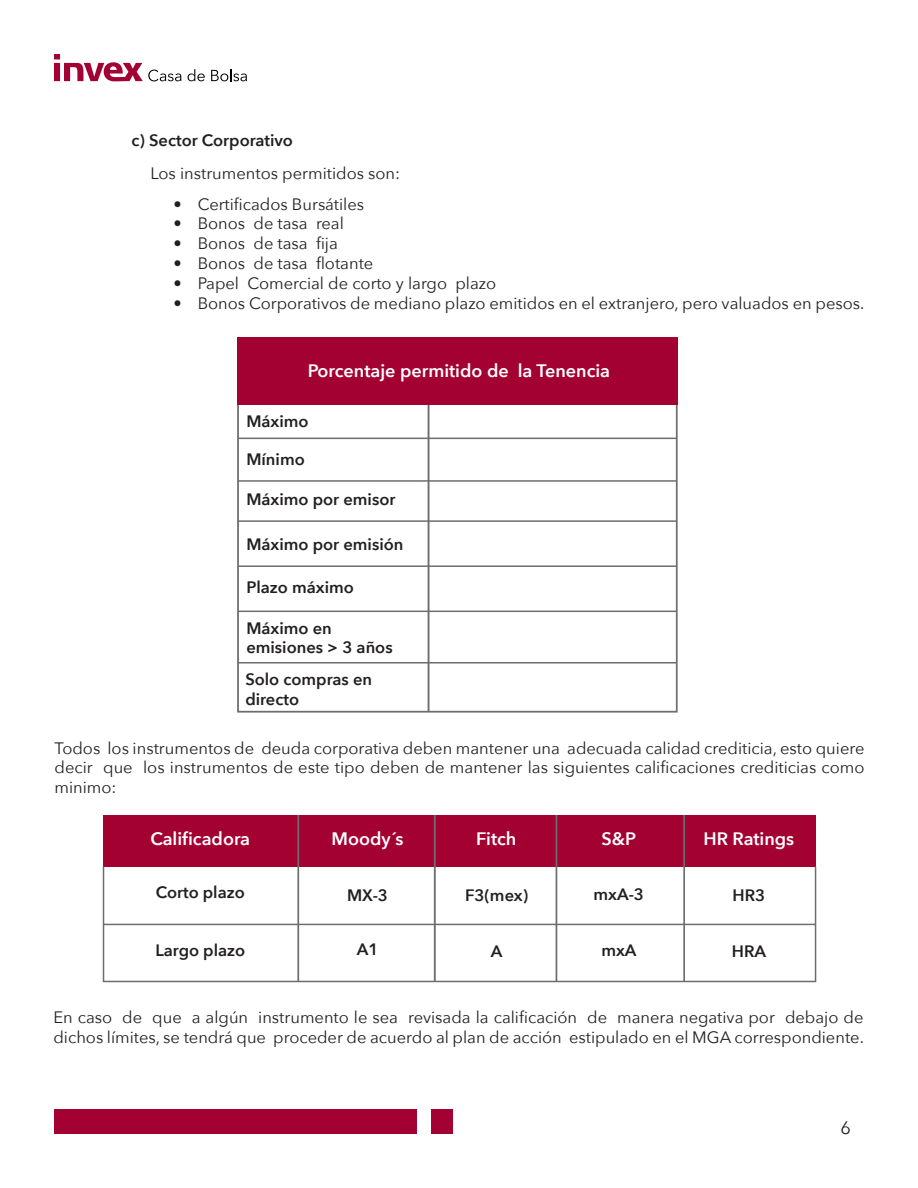
<style>
.page{position:relative;width:918px;height:1188px;background:#fff}
.page>*{position:absolute;margin:0;border:0;box-sizing:border-box;transform-origin:0 0}
.t1{font:600 18px "Avenir Next";color:#fff}
.t2{font:18px "Avenir Next";color:#231f20}
.t3{font:16.5px/19.8px "Avenir Next";color:#231f20}
.t4{font:600 16.5px/19.8px "Avenir Next";color:#231f20}
</style>
<div class="page">
<div style="left:54px;top:1110px;width:363px;height:24px;background:#a30033"></div>
<div style="left:431px;top:1110px;width:22px;height:24px;background:#a30033"></div>
<svg style="left:54px;top:54px;width:127px;height:27px"></svg>
<svg style="left:188px;top:69px;width:17px;height:12px"></svg>
<svg style="left:211px;top:69px;width:36px;height:12px"></svg>
<hr style="left:238px;top:438px;width:439px;height:1px;background:#6c6d70">
<hr style="left:238px;top:480px;width:439px;height:2px;background:#6c6d70">
<hr style="left:238px;top:520px;width:439px;height:2px;background:#6c6d70">
<hr style="left:238px;top:565px;width:439px;height:2px;background:#6c6d70">
<hr style="left:238px;top:611px;width:439px;height:1px;background:#6c6d70">
<hr style="left:238px;top:662px;width:439px;height:2px;background:#6c6d70">
<div style="left:237px;top:403px;width:441px;height:310px;border:2px solid #6c6d70"></div>
<hr style="left:428px;top:404px;width:2px;height:308px;background:#6c6d70">
<div style="left:237px;top:337px;width:441px;height:67px;background:#a40133"></div>
<div style="left:103px;top:815px;width:713px;height:52px;background:#a40133"></div>
<svg style="left:102px;top:865px;width:715px;height:118px"></svg>
<hr style="left:297px;top:815px;width:2px;height:167px;background:#6c6d70">
<hr style="left:434px;top:815px;width:2px;height:167px;background:#6c6d70">
<hr style="left:556px;top:815px;width:1px;height:166px;background:#6c6d70">
<hr style="left:683px;top:815px;width:2px;height:166px;background:#6c6d70">
<p class="t4" style="left:131px;top:130px;width:163px">c) Sector Corporativo</p>
<p class="t3" style="left:150px;top:162px;width:251px">Los instrumentos permitidos son:</p>
<p class="t3" style="left:173px;top:193px;width:10px;text-align:justify">• • • • • •</p>
<p class="t3" style="left:198px;top:193px;width:668px">Certificados Bursátiles<br>Bonos de tasa real<br>Bonos de tasa fija<br>Bonos de tasa flotante<br>Papel Comercial de corto y largo plazo<br>Bonos Corporativos de mediano plazo emitidos en el extranjero, pero valuados en pesos.</p>
<p class="t1" style="left:308px;top:355px;width:304px">Porcentaje permitido de la Tenencia</p>
<p class="t4" style="left:246px;top:411px;width:64px">Máximo</p>
<p class="t4" style="left:246px;top:449px;width:60px">Mínimo</p>
<p class="t4" style="left:246px;top:489px;width:151px">Máximo por emisor</p>
<p class="t4" style="left:246px;top:534px;width:159px">Máximo por emisión</p>
<p class="t4" style="left:246px;top:577px;width:109px">Plazo máximo</p>
<p class="t4" style="left:246px;top:618px;width:148px">Máximo en emisiones &gt; 3 años</p>
<p class="t4" style="left:245px;top:669px;width:128px">Solo compras en directo</p>
<p class="t3" style="left:55px;top:737px;width:812px;text-align:justify">Todos los instrumentos de deuda corporativa deben mantener una adecuada calidad crediticia, esto quiere decir que los instrumentos de este tipo deben de mantener las siguientes calificaciones crediticias como minimo:</p>
<p class="t1" style="left:151px;top:823px;width:101px">Calificadora</p>
<p class="t1" style="left:332px;top:823px;width:73px">Moody´s</p>
<p class="t1" style="left:476px;top:823px;width:42px">Fitch</p>
<p class="t1" style="left:601px;top:823px;width:36px">S&amp;P</p>
<p class="t1" style="left:703px;top:823px;width:92px">HR Ratings</p>
<p class="t4" style="left:156px;top:882px;width:90px">Corto plazo</p>
<p class="t4" style="left:347px;top:885px;width:42px">MX-3</p>
<p class="t4" style="left:465px;top:885px;width:65px">F3(mex)</p>
<p class="t4" style="left:594px;top:884px;width:52px">mxA-3</p>
<p class="t4" style="left:733px;top:885px;width:34px">HR3</p>
<p class="t4" style="left:155px;top:940px;width:91px">Largo plazo</p>
<p class="t4" style="left:357px;top:939px;width:23px">A1</p>
<p class="t4" style="left:491px;top:941px;width:13px">A</p>
<p class="t4" style="left:601px;top:940px;width:37px">mxA</p>
<p class="t4" style="left:732px;top:941px;width:36px">HRA</p>
<p class="t3" style="left:53px;top:1007px;width:812px">En caso de que a algún instrumento le sea revisada la calificación de manera negativa por debajo de dichos límites, se tendrá que proceder de acuerdo al plan de acción estipulado en el MGA correspondiente.</p>
<p class="t2" style="left:840px;top:1113px;width:12px">6</p>
</div>
